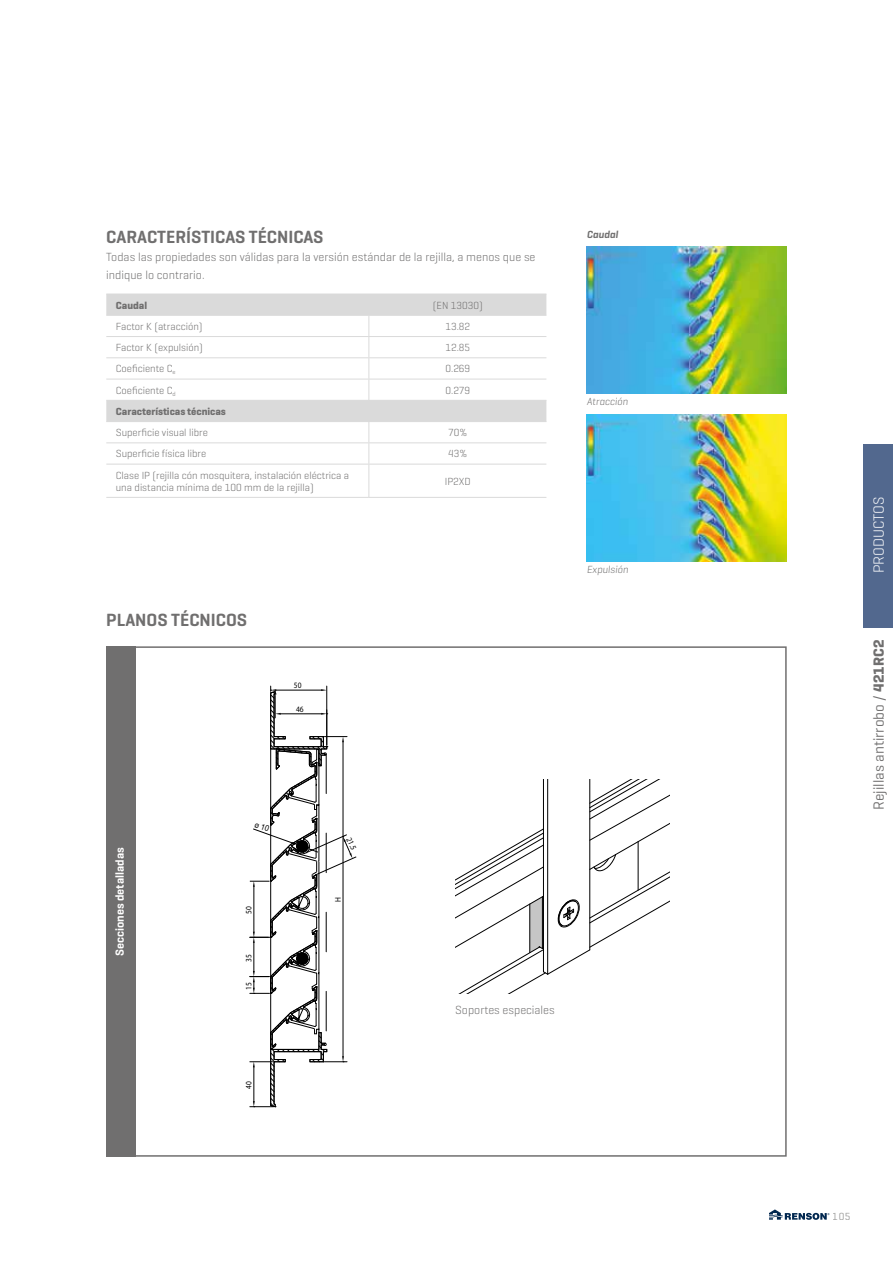
<style>
.page{position:relative;width:893px;height:1263px;background:#fff}
.page>*{position:absolute;margin:0;border:0;box-sizing:border-box;transform-origin:0 0}
.t1{font:600 18px "Geogrotesque";color:#706f6f}
.t2{font:15px "Geogrotesque";color:#706f6f}
.t3{font:300 15px "Geogrotesque";color:#fff}
.t4{font:300 12px/18px "Geogrotesque";color:#706f6f}
.t5{font:600 12px "Geogrotesque";color:#fff}
.t6{font:300 10.5px/12px "Geogrotesque";color:#706f6f}
.t7{font:700 10.5px "Geogrotesque";color:#706f6f}
.t8{font:italic 300 10.5px "Geogrotesque";color:#706f6f}
.t9{font:italic 600 10.5px "Geogrotesque";color:#706f6f}
.t10{font:10.5px "Geogrotesque";color:#9d9d9c}
.t11{font:8.25px "Myriad Pro";color:#000;scale:.9 1}
.s1{font-weight:700}
</style>
<div class="page">
<div style="left:106px;top:646px;width:30px;height:511px;background:#706f6f"></div>
<div style="left:863px;top:444px;width:30px;height:184px;background:#52688e"></div>
<svg style="left:106px;top:295px;width:440px;height:126px"></svg>
<hr style="left:106px;top:294px;width:263px;height:1px;background:#dadada">
<hr style="left:369px;top:294px;width:177px;height:1px;background:#dadada">
<hr style="left:106px;top:315px;width:263px;height:1px;background:#dadada">
<hr style="left:369px;top:315px;width:177px;height:1px;background:#dadada">
<hr style="left:106px;top:336px;width:263px;height:1px;background:#dadada">
<hr style="left:369px;top:336px;width:177px;height:1px;background:#dadada">
<hr style="left:106px;top:357px;width:263px;height:1px;background:#dadada">
<hr style="left:369px;top:357px;width:177px;height:1px;background:#dadada">
<hr style="left:106px;top:379px;width:263px;height:1px;background:#dadada">
<hr style="left:369px;top:379px;width:177px;height:1px;background:#dadada">
<hr style="left:106px;top:400px;width:263px;height:1px;background:#dadada">
<hr style="left:369px;top:400px;width:177px;height:1px;background:#dadada">
<hr style="left:106px;top:421px;width:263px;height:1px;background:#dadada">
<hr style="left:369px;top:421px;width:177px;height:1px;background:#dadada">
<hr style="left:106px;top:442px;width:263px;height:1px;background:#dadada">
<hr style="left:369px;top:442px;width:177px;height:1px;background:#dadada">
<svg style="left:368px;top:295px;width:1px;height:169px"></svg>
<hr style="left:106px;top:464px;width:263px;height:1px;background:#dadada">
<hr style="left:369px;top:464px;width:177px;height:1px;background:#dadada">
<hr style="left:368px;top:464px;width:1px;height:33px;background:#dadada">
<hr style="left:106px;top:497px;width:263px;height:1px;background:#dadada">
<hr style="left:369px;top:497px;width:177px;height:1px;background:#dadada">
<img style="left:587px;top:247px;width:200px;height:146px">
<img style="left:587px;top:415px;width:200px;height:146px">
<svg style="left:455px;top:779px;width:215px;height:215px"></svg>
<svg style="left:769px;top:1209px;width:60px;height:11px"></svg>
<svg style="left:250px;top:686px;width:106px;height:421px"></svg>
<h1 class="t1" style="left:106px;top:226px;width:219px">CARACTERÍSTICAS TÉCNICAS</h1>
<p class="t4" style="left:106px;top:248px;width:431px">Todas las propiedades son válidas para la versión estándar de la rejilla, a menos que se indique lo contrario.</p>
<p class="t7" style="left:116px;top:298px;width:33px">Caudal</p>
<p class="t6" style="left:433px;top:299px;width:51px">(EN 13030)</p>
<p class="t6" style="left:116px;top:320px;width:88px">Factor K (atracción)</p>
<p class="t6" style="left:445px;top:320px;width:26px">13.82</p>
<p class="t6" style="left:116px;top:341px;width:89px">Factor K (expulsión)</p>
<p class="t6" style="left:445px;top:341px;width:26px">12.85</p>
<p class="t6" style="left:116px;top:362px;width:61px">Coeficiente C<sub>e</sub></p>
<p class="t6" style="left:445px;top:362px;width:26px">0.269</p>
<p class="t6" style="left:116px;top:384px;width:61px">Coeficiente C<sub>d</sub></p>
<p class="t6" style="left:445px;top:384px;width:26px">0.279</p>
<p class="t7" style="left:116px;top:405px;width:112px">Características técnicas</p>
<p class="t6" style="left:116px;top:426px;width:93px">Superficie visual libre</p>
<p class="t6" style="left:448px;top:426px;width:21px">70%</p>
<p class="t6" style="left:116px;top:447px;width:92px">Superficie física libre</p>
<p class="t6" style="left:448px;top:447px;width:21px">43%</p>
<p class="t6" style="left:116px;top:469px;width:235px">Clase IP (rejilla cón mosquitera, instalación eléctrica a una distancia mínima de 100 mm de la rejilla)</p>
<p class="t6" style="left:445px;top:475px;width:28px">IP2XD</p>
<h1 class="t1" style="left:106px;top:608px;width:142px">PLANOS TÉCNICOS</h1>
<p class="t11" style="left:294px;top:680px;width:10px">50</p>
<p class="t11" style="left:296px;top:704px;width:10px">46</p>
<p class="t9" style="left:587px;top:227px;width:33px">Caudal</p>
<p class="t8" style="left:587px;top:395px;width:43px">Atracción</p>
<p class="t8" style="left:587px;top:563px;width:43px">Expulsión</p>
<p class="t5" style="left:112px;top:955px;width:110px;rotate:-90deg">Secciones detalladas</p>
<p class="t11" style="left:244px;top:914px;width:10px;rotate:-90deg">50</p>
<p class="t11" style="left:244px;top:962px;width:10px;rotate:-90deg">35</p>
<p class="t11" style="left:244px;top:990px;width:10px;rotate:-90deg">15</p>
<p class="t11" style="left:244px;top:1089px;width:10px;rotate:-90deg">40</p>
<p class="t11" style="left:353px;top:836px;width:16px;rotate:66deg">21.5</p>
<p class="t11" style="left:333px;top:902px;width:7px;rotate:-90deg">H</p>
<p class="t4" style="left:455px;top:1000px;width:101px">Soportes especiales</p>
<h2 class="t3" style="left:869px;top:573px;width:78px;rotate:-90deg">PRODUCTOS</h2>
<h2 class="t2" style="left:869px;top:810px;width:171px;rotate:-90deg">Rejillas antirrobo / <span class="s1">421RC2</span></h2>
<p class="t10" style="left:833px;top:1210px;width:19px">105</p>
</div>
